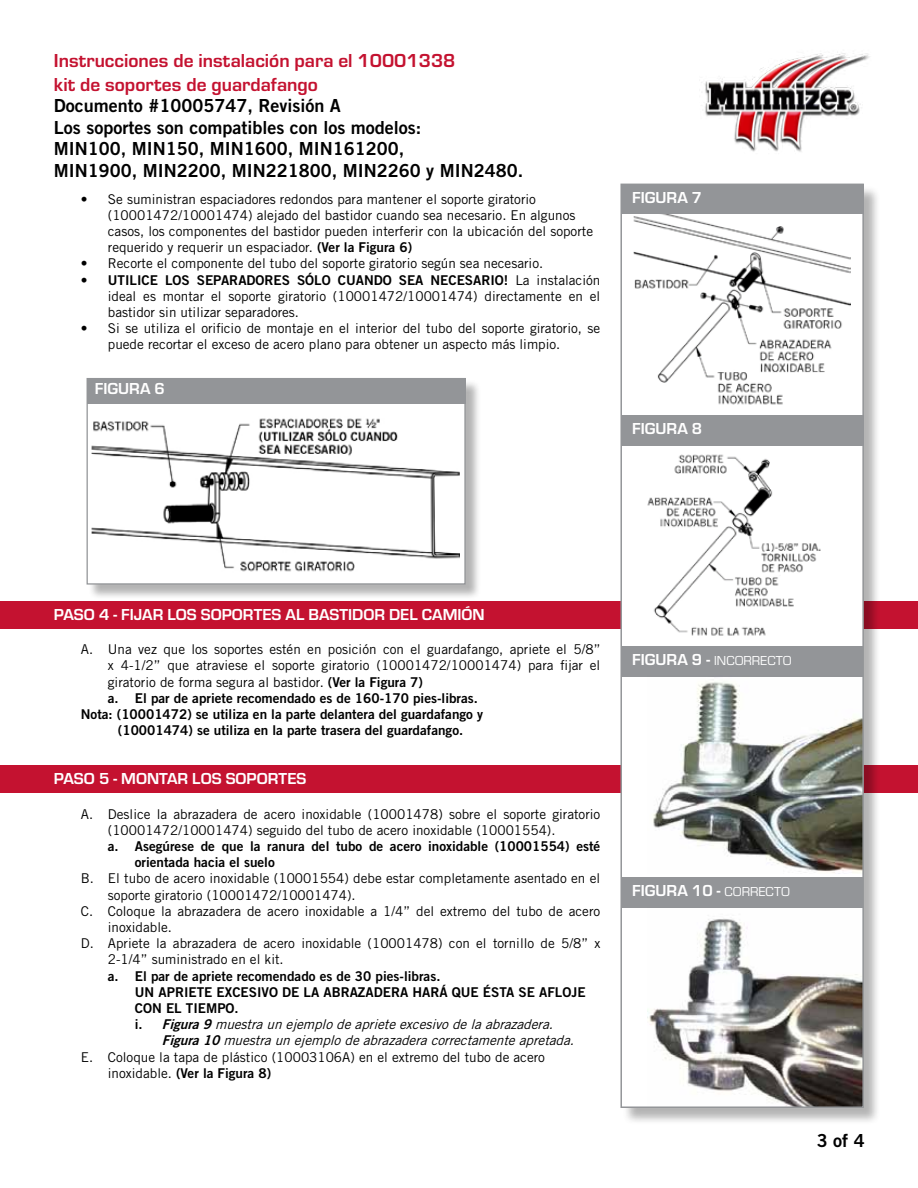
<style>
.page{position:relative;width:918px;height:1188px;background:#fff}
.page>*{position:absolute;margin:0;border:0;box-sizing:border-box;transform-origin:0 0}
.t1{font:700 19.5px/23.4px "Eurostile";color:#c41230}
.t2{font:18px/21.6px "Trade Gothic LT Std Bd 2";color:#000}
.t3{font:700 16.5px "Eurostile";color:#fff}
.t4{font:13.5px/16.2px "Trade Gothic LT Std";color:#000}
.t5{font:13.5px/16.2px "Trade Gothic LT Std Bd 2";color:#000}
.t6{font:italic 13.5px "Trade Gothic LT Std";color:#000}
.t7{font:13.5px "Eurostile";color:#fff}
.s1{font-family:"Trade Gothic LT Std Bd 2"}
.s2{font-family:"Trade Gothic LT Std"}
.s3{font-family:"Trade Gothic LT Std Bd 2";font-style:normal}
.s4{font-weight:700;font-size:16.5px}
.s5{font-weight:400;font-size:13.5px}
</style>
<div class="page">
<div style="left:0;top:601px;width:918px;height:27px;background:#c41230"></div>
<div style="left:0;top:765px;width:918px;height:28px;background:#c41230"></div>
<div style="left:88px;top:379px;width:393px;height:221px;background:#000;opacity:.3"></div>
<div style="left:87px;top:378px;width:379px;height:207px;background:#fff;border:1px solid #939598"></div>
<div style="left:87px;top:379px;width:378px;height:25px;background:#939598"></div>
<div style="left:623px;top:186px;width:258px;height:940px;background:#000;opacity:.3"></div>
<div style="left:621px;top:184px;width:242px;height:924px;background:#fff"></div>
<div style="left:621px;top:184px;width:243px;height:30px;background:#939598"></div>
<div style="left:621px;top:415px;width:243px;height:30px;background:#939598"></div>
<div style="left:621px;top:646px;width:242px;height:30px;background:#939598"></div>
<div style="left:621px;top:877px;width:242px;height:30px;background:#939598"></div>
<img style="left:634px;top:214px;width:217px;height:191px">
<img style="left:647px;top:454px;width:174px;height:182px">
<img style="left:647px;top:676px;width:214px;height:198px">
<img style="left:647px;top:907px;width:214px;height:198px">
<img style="left:701px;top:52px;width:169px;height:100px">
<div style="left:620px;top:184px;width:244px;height:924px;border:2px solid #939598"></div>
<img style="left:91px;top:418px;width:369px;height:154px">
<h1 class="t1" style="left:54px;top:48px;width:403px">Instrucciones de instalación para el 10001338 kit de soportes de guardafango</h1>
<h2 class="t2" style="left:54px;top:95px;width:471px">Documento #10005747, Revisión A<br>Los soportes son compatibles con los modelos:<br>MIN100, MIN150, MIN1600, MIN161200,<br>MIN1900, MIN2200, MIN221800, MIN2260 y MIN2480.</h2>
<p class="t4" style="left:108px;top:191px;width:487px;text-indent:-27px">• Se suministran espaciadores redondos para mantener el soporte giratorio (10001472/10001474) alejado del bastidor cuando sea necesario. En algunos casos, los componentes del bastidor pueden interferir con la ubicación del soporte requerido y requerir un espaciador. <span class="s1">(Ver la Figura 6)</span></p>
<p class="t4" style="left:81px;top:255px;width:464px">• Recorte el componente del tubo del soporte giratorio según sea necesario.</p>
<p class="t5" style="left:81px;top:271px;width:521px">• UTILICE LOS SEPARADORES SÓLO CUANDO SEA NECESARIO! <span class="s2">La instalación</span></p>
<p class="t4" style="left:108px;top:288px;width:494px">ideal es montar el soporte giratorio (10001472/10001474) directamente en el bastidor sin utilizar separadores.</p>
<p class="t4" style="left:108px;top:320px;width:494px;text-indent:-27px">• Si se utiliza el orificio de montaje en el interior del tubo del soporte giratorio, se puede recortar el exceso de acero plano para obtener un aspecto más limpio.</p>
<p class="t3" style="left:95px;top:376px;width:72px">FIGURA 6</p>
<p class="t3" style="left:632px;top:186px;width:72px">FIGURA 7</p>
<p class="t3" style="left:632px;top:417px;width:72px">FIGURA 8</p>
<p class="t3" style="left:54px;top:603px;width:432px">PASO 4 - FIJAR LOS SOPORTES AL BASTIDOR DEL CAMIÓN</p>
<p class="t4" style="left:108px;top:641px;width:494px;text-align:justify;text-indent:-27px">A. Una vez que los soportes estén en posición con el guardafango, apriete el 5/8” x 4-1/2” que atraviese el soporte giratorio (10001472/10001474) para fijar el giratorio de forma segura al bastidor. <span class="s1">(Ver la Figura 7)</span></p>
<p class="t5" style="left:108px;top:690px;width:372px">a. El par de apriete recomendado es de 160-170 pies-libras.</p>
<p class="t5" style="left:81px;top:706px;width:404px">Nota: (10001472) se utiliza en la parte delantera del guardafango y</p>
<p class="t5" style="left:118px;top:722px;width:347px">(10001474) se utiliza en la parte trasera del guardafango.</p>
<p class="t3" style="left:54px;top:767px;width:254px">PASO 5 - MONTAR LOS SOPORTES</p>
<p class="t4" style="left:108px;top:806px;width:494px;text-indent:-27px">A. Deslice la abrazadera de acero inoxidable (10001478) sobre el soporte giratorio (10001472/10001474) seguido del tubo de acero inoxidable (10001554).</p>
<p class="t5" style="left:135px;top:838px;width:467px;text-indent:-27px">a. Asegúrese de que la ranura del tubo de acero inoxidable (10001554) esté orientada hacia el suelo</p>
<p class="t4" style="left:81px;top:870px;width:521px">B. El tubo de acero inoxidable (10001554) debe estar completamente asentado en el</p>
<p class="t4" style="left:108px;top:887px;width:249px">soporte giratorio (10001472/10001474).</p>
<p class="t4" style="left:81px;top:903px;width:521px">C. Coloque la abrazadera de acero inoxidable a 1/4” del extremo del tubo de acero</p>
<p class="t4" style="left:108px;top:919px;width:66px">inoxidable.</p>
<p class="t4" style="left:81px;top:935px;width:521px">D. Apriete la abrazadera de acero inoxidable (10001478) con el tornillo de 5/8” x</p>
<p class="t4" style="left:108px;top:951px;width:177px">2-1/4” suministrado en el kit.</p>
<p class="t5" style="left:135px;top:967px;width:452px;text-indent:-27px">a. El par de apriete recomendado es de 30 pies-libras.<br>UN APRIETE EXCESIVO DE LA ABRAZADERA HARÁ QUE ÉSTA SE AFLOJE<br>CON EL TIEMPO.</p>
<p class="t6" style="left:135px;top:1016px;width:424px"><span class="s3">i .</span> <span class="s1">Figura9</span> muestraunejemplodeaprieteexcesivodelaabrazadera.</p>
<p class="t6" style="left:162px;top:1032px;width:418px"><span class="s1">Figura10</span> muestraunejemplodeabrazaderacorrectamenteapretada.</p>
<p class="t4" style="left:81px;top:1049px;width:466px">E. Coloque la tapa de plástico (10003106A) en el extremo del tubo de acero</p>
<p class="t5" style="left:108px;top:1065px;width:165px"><span class="s2">inoxidable.</span> (Ver la Figura 8)</p>
<p class="t7" style="left:632px;top:652px;width:161px"><span class="s4">FIGURA 9 -</span> INCORRECTO</p>
<p class="t3" style="left:632px;top:879px;width:159px">FIGURA 10 - <span class="s5">CORRECTO</span></p>
<h2 class="t2" style="left:817px;top:1129px;width:49px">3 of 4</h2>
</div>
